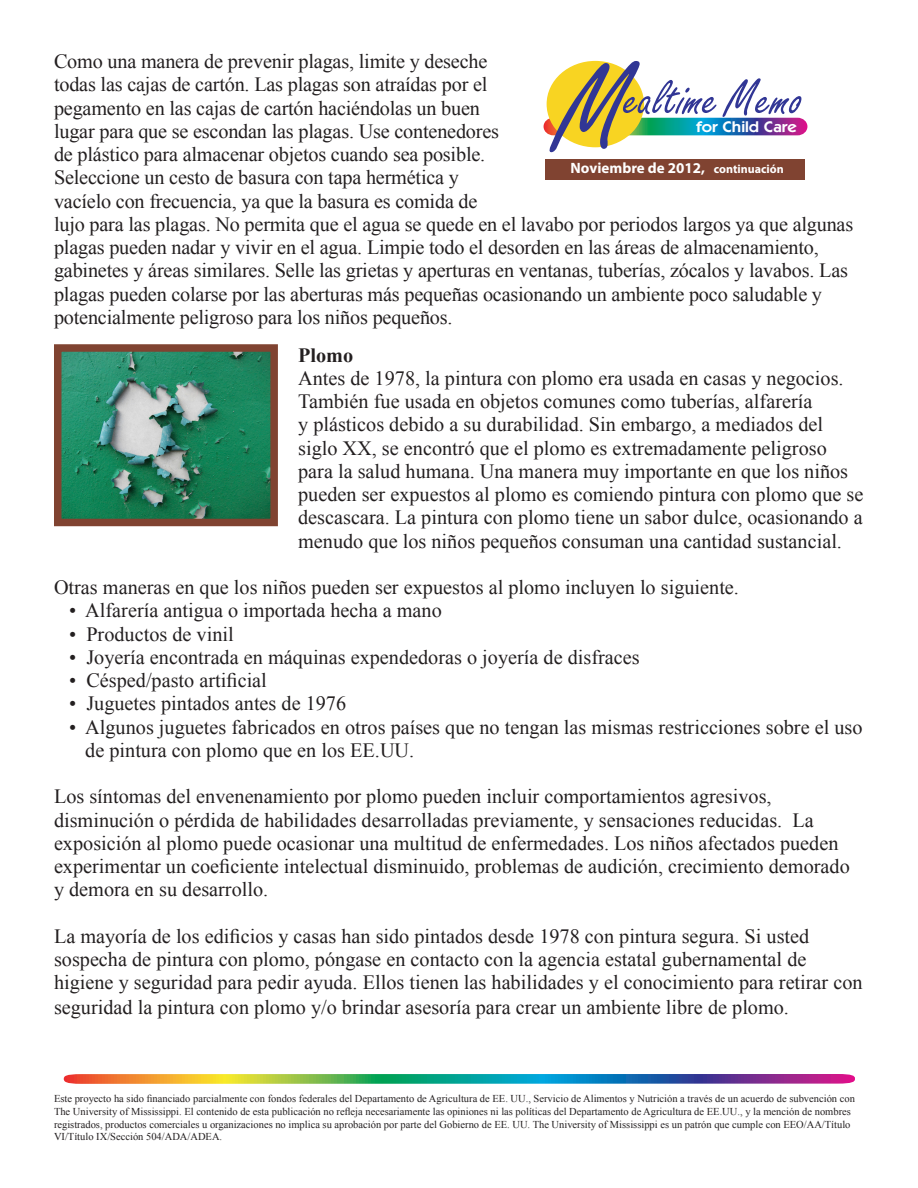
<style>
.page{position:relative;width:918px;height:1188px;background:#fff}
.page>*{position:absolute;margin:0;border:0;box-sizing:border-box;transform-origin:0 0}
.t1{font:20.25px/23.2px "Times New Roman";color:#231f20}
.t2{font:700 20.25px "Times New Roman";color:#231f20}
.t3{font:600 15.45px "Itc Kabel";color:#fff;scale:1.1 1}
.t4{font:700 15px "Myriad Pro";color:#fff}
.t5{font:10.5px/12.6px "Times New Roman";color:#231f20}
.s1{font-size:12px}
</style>
<div class="page">
<svg style="left:64px;top:1074px;width:791px;height:10px;background:#70887b"></svg>
<svg style="left:544px;top:61px;width:263px;height:91px"></svg>
<div style="left:545px;top:159px;width:260px;height:21px;background:#804331"></div>
<img style="left:63px;top:353px;width:206px;height:164px">
<div style="left:54px;top:344px;width:224px;height:182px;border:8px solid #804331"></div>
<p class="t1" style="left:54px;top:49px;width:801px">Como una manera de prevenir plagas, limite y deseche<br>todas las cajas de cartón. Las plagas son atraídas por el<br>pegamento en las cajas de cartón haciéndolas un buen<br>lugar para que se escondan las plagas. Use contenedores<br>de plástico para almacenar objetos cuando sea posible.<br>Seleccione un cesto de basura con tapa hermética y<br>vacíelo con frecuencia, ya que la basura es comida de<br>lujo para las plagas. No permita que el agua se quede en el lavabo por periodos largos ya que algunas plagas pueden nadar y vivir en el agua. Limpie todo el desorden en las áreas de almacenamiento, gabinetes y áreas similares. Selle las grietas y aperturas en ventanas, tuberías, zócalos y lavabos. Las plagas pueden colarse por las aberturas más pequeñas ocasionando un ambiente poco saludable y potencialmente peligroso para los niños pequeños.</p>
<p class="t2" style="left:298px;top:341px;width:57px">Plomo</p>
<p class="t1" style="left:298px;top:366px;width:567px">Antes de 1978, la pintura con plomo era usada en casas y negocios.<br>También fue usada en objetos comunes como tuberías, alfarería<br>y plásticos debido a su durabilidad. Sin embargo, a mediados del siglo XX, se encontró que el plomo es extremadamente peligroso para la salud humana. Una manera muy importante en que los niños pueden ser expuestos al plomo es comiendo pintura con plomo que se descascara. La pintura con plomo tiene un sabor dulce, ocasionando a menudo que los niños pequeños consuman una cantidad sustancial.</p>
<p class="t1" style="left:54px;top:575px;width:687px">Otras maneras en que los niños pueden ser expuestos al plomo incluyen lo siguiente.</p>
<p class="t1" style="left:69px;top:599px;width:374px">• Alfarería antigua o importada hecha a mano</p>
<p class="t1" style="left:69px;top:622px;width:166px">• Productos de vinil</p>
<p class="t1" style="left:69px;top:645px;width:572px">• Joyería encontrada en máquinas expendedoras o joyería de disfraces</p>
<p class="t1" style="left:69px;top:668px;width:199px">• Césped/pasto artificial</p>
<p class="t1" style="left:69px;top:692px;width:279px">• Juguetes pintados antes de 1976</p>
<p class="t1" style="left:85px;top:715px;width:779px;text-indent:-16px">• Algunos juguetes fabricados en otros países que no tengan las mismas restricciones sobre el uso de pintura con plomo que en los EE.UU.</p>
<p class="t1" style="left:54px;top:785px;width:797px">Los síntomas del envenenamiento por plomo pueden incluir comportamientos agresivos, disminución o pérdida de habilidades desarrolladas previamente, y sensaciones reducidas. La exposición al plomo puede ocasionar una multitud de enfermedades. Los niños afectados pueden experimentar un coeficiente intelectual disminuido, problemas de audición, crecimiento demorado y demora en su desarrollo.</p>
<p class="t1" style="left:54px;top:924px;width:810px">La mayoría de los edificios y casas han sido pintados desde 1978 con pintura segura. Si usted sospecha de pintura con plomo, póngase en contacto con la agencia estatal gubernamental de higiene y seguridad para pedir ayuda. Ellos tienen las habilidades y el conocimiento para retirar con seguridad la pintura con plomo y/o brindar asesoría para crear un ambiente libre de plomo.</p>
<p class="t3" style="left:696px;top:117px;width:93px">for Child Care</p>
<p class="t4" style="left:571px;top:158px;width:215px">Noviembre de 2012, <span class="s1">continuación</span></p>
<p class="t5" style="left:54px;top:1092px;width:802px">Este proyecto ha sido financiado parcialmente con fondos federales del Departamento de Agricultura de EE. UU., Servicio de Alimentos y Nutrición a través de un acuerdo de subvención con The University of Mississippi. El contenido de esta publicación no refleja necesariamente las opiniones ni las políticas del Departamento de Agricultura de EE.UU., y la mención de nombres registrados, productos comerciales u organizaciones no implica su aprobación por parte del Gobierno de EE. UU. The University of Mississippi es un patrón que cumple con EEO/AA/Título VI/Título IX/Sección 504/ADA/ADEA.</p>
</div>
